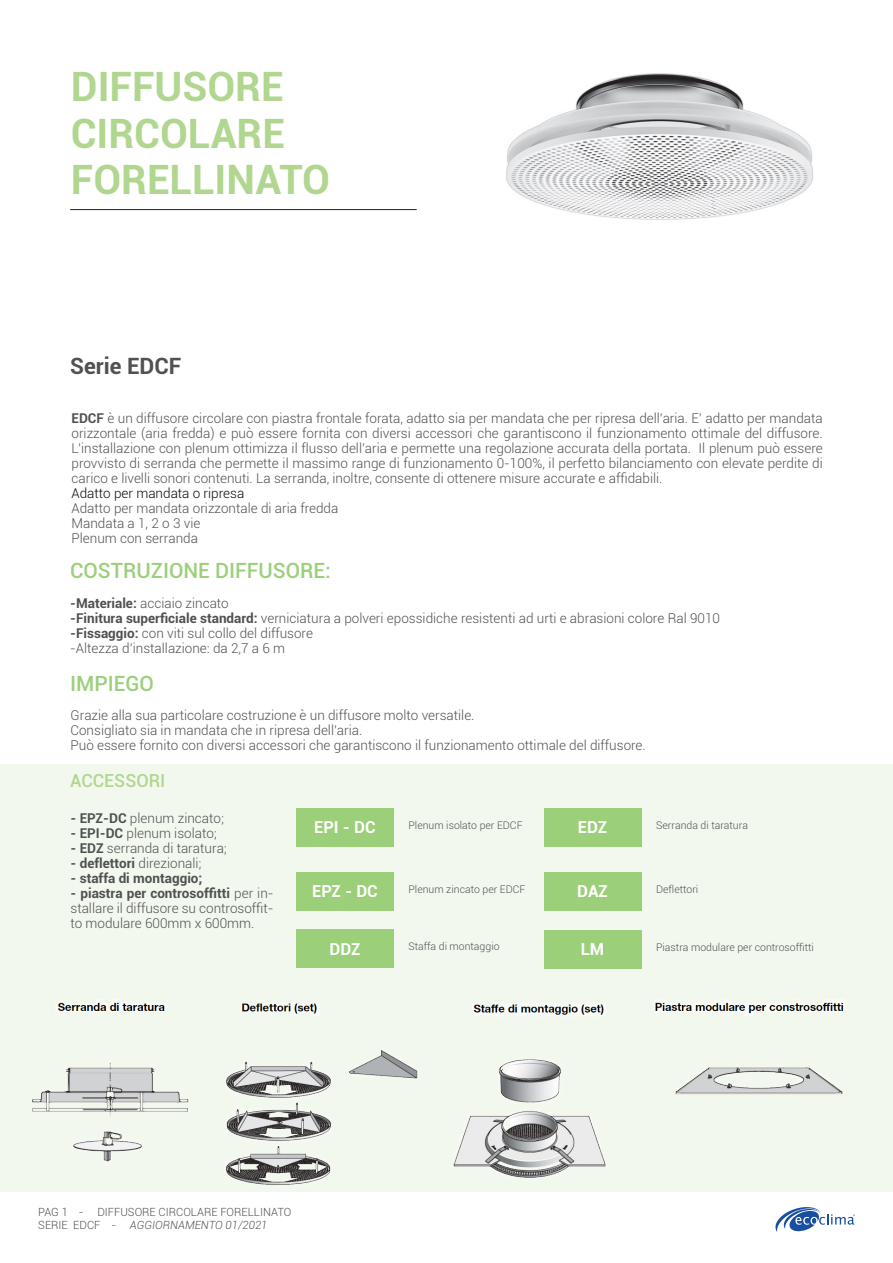
<style>
.page{position:relative;width:893px;height:1263px;background:#fff}
.page>*{position:absolute;margin:0;border:0;box-sizing:border-box;transform-origin:0 0}
.Titolo{font:700 40.5px/46.5px "Roboto";color:#b0d68f}
.t1{font:700 22.5px "Roboto";color:#4f5152}
.t2{font:500 21px "Roboto";color:#9bcf79}
.Sottotitolo_colorato{font:500 18px "Roboto";color:#b0d68f}
.t3{font:700 16.5px "Roboto";color:#fff}
.Testo{font:300 13.5px/15px "Roboto";color:#4f5152;text-align:justify}
.Testo-2{font:300 13.5px "Roboto";color:#0c0806}
.t4{font:700 13.5px "Roboto";color:#4f5152}
.t5{font:300 11.25px/13.5px "Roboto";color:#505253}
.Testo-3{font:300 10.5px "Roboto";color:#4f5152}
.s1{font-weight:700}
.s2{font-style:italic}
</style>
<div class="page">
<svg style="left:775px;top:1207px;width:80px;height:25px"></svg>
<div style="left:0;top:764px;width:893px;height:428px;background:#f3f8ee"></div>
<img style="left:506px;top:73px;width:307px;height:147px">
<img style="left:32px;top:999px;width:812px;height:186px">
<hr style="left:71px;top:209px;width:345px;height:1px;background:#231f20">
<div style="left:296px;top:808px;width:98px;height:38px;background:#9bcf79"></div>
<div style="left:296px;top:929px;width:98px;height:39px;background:#9bcf79"></div>
<div style="left:296px;top:872px;width:98px;height:39px;background:#9bcf79"></div>
<div style="left:544px;top:808px;width:98px;height:39px;background:#9bcf79"></div>
<div style="left:544px;top:930px;width:98px;height:38px;background:#9bcf79"></div>
<div style="left:544px;top:872px;width:98px;height:39px;background:#9bcf79"></div>
<p class="Titolo" style="left:71px;top:62px;width:261px">DIFFUSORE<br>CIRCOLARE<br>FORELLINATO</p>
<p class="t1" style="left:70px;top:350px;width:113px">Serie EDCF</p>
<p class="Testo" style="left:72px;top:411px;width:753px"><span class="s1">EDCF</span> è un diffusore circolare con piastra frontale forata, adatto sia per mandata che per ripresa dell’aria. E’ adatto per mandata orizzontale (aria fredda) e può essere fornita con diversi accessori che garantiscono il funzionamento ottimale del diffusore.<br>L’installazione con plenum ottimizza il flusso dell’aria e permette una regolazione accurata della portata. Il plenum può essere provvisto di serranda che permette il massimo range di funzionamento 0-100%, il perfetto bilanciamento con elevate perdite di carico e livelli sonori contenuti. La serranda, inoltre, consente di ottenere misure accurate e affidabili.</p>
<p class="Testo-2" style="left:72px;top:484px;width:174px">Adatto per mandata o ripresa</p>
<p class="Testo" style="left:72px;top:501px;width:268px">Adatto per mandata orizzontale di aria fredda</p>
<p class="Testo" style="left:72px;top:516px;width:130px">Mandata a 1, 2 o 3 vie</p>
<p class="Testo" style="left:72px;top:531px;width:128px">Plenum con serranda</p>
<p class="t2" style="left:70px;top:556px;width:262px">COSTRUZIONE DIFFUSORE:</p>
<p class="Testo" style="left:70px;top:595px;width:160px"><span class="s1">-Materiale:</span> acciaio zincato</p>
<p class="Testo" style="left:70px;top:610px;width:651px"><span class="s1">-Finitura superficiale standard:</span> verniciatura a polveri epossidiche resistenti ad urti e abrasioni colore Ral 9010</p>
<p class="Testo" style="left:70px;top:625px;width:244px"><span class="s1">-Fissaggio:</span> con viti sul collo del diffusore</p>
<p class="Testo" style="left:70px;top:640px;width:217px">-Altezza d’installazione: da 2,7 a 6 m</p>
<p class="t2" style="left:70px;top:669px;width:85px">IMPIEGO</p>
<p class="Testo" style="left:70px;top:707px;width:406px">Grazie alla sua particolare costruzione è un diffusore molto versatile.</p>
<p class="Testo" style="left:70px;top:722px;width:293px">Consigliato sia in mandata che in ripresa dell’aria.</p>
<p class="Testo" style="left:70px;top:737px;width:577px">Può essere fornito con diversi accessori che garantiscono il funzionamento ottimale del diffusore.</p>
<p class="Sottotitolo_colorato" style="left:70px;top:767px;width:97px">ACCESSORI</p>
<p class="Testo" style="left:70px;top:810px;width:155px"><span class="s1">- EPZ-DC</span> plenum zincato;</p>
<p class="Testo" style="left:70px;top:825px;width:148px"><span class="s1">- EPI-DC</span> plenum isolato;</p>
<p class="Testo" style="left:70px;top:840px;width:158px"><span class="s1">- EDZ</span> serranda di taratura;</p>
<p class="Testo" style="left:70px;top:855px;width:133px"><span class="s1">- deflettori</span> direzionali;</p>
<p class="t4" style="left:70px;top:868px;width:133px">- staffa di montaggio;</p>
<p class="Testo" style="left:70px;top:885px;width:205px"><span class="s1">- piastra per controsoffitti</span> per in&shy;stallare il diffusore su controsoffit&shy;to modulare 600mm x 600mm.</p>
<p class="t3" style="left:314px;top:815px;width:63px">EPI - DC</p>
<p class="Testo-3" style="left:408px;top:818px;width:115px">Plenum isolato per EDCF</p>
<p class="t3" style="left:312px;top:880px;width:67px">EPZ - DC</p>
<p class="Testo-3" style="left:408px;top:882px;width:118px">Plenum zincato per EDCF</p>
<p class="t3" style="left:329px;top:937px;width:33px">DDZ</p>
<p class="Testo-3" style="left:408px;top:939px;width:93px">Staffa di montaggio</p>
<p class="t3" style="left:578px;top:816px;width:31px">EDZ</p>
<p class="Testo-3" style="left:656px;top:818px;width:93px">Serranda di taratura</p>
<p class="t3" style="left:577px;top:880px;width:32px">DAZ</p>
<p class="Testo-3" style="left:656px;top:882px;width:44px">Deflettori</p>
<p class="t3" style="left:581px;top:937px;width:25px">LM</p>
<p class="Testo-3" style="left:656px;top:940px;width:159px">Piastra modulare per controsoffitti</p>
<p class="t5" style="left:38px;top:1204px;width:255px">PAG 1 - DIFFUSORE CIRCOLARE FORELLINATO<br>SERIE EDCF - <span class="s2">AGGIORNAMENTO 01/2021</span></p>
</div>
